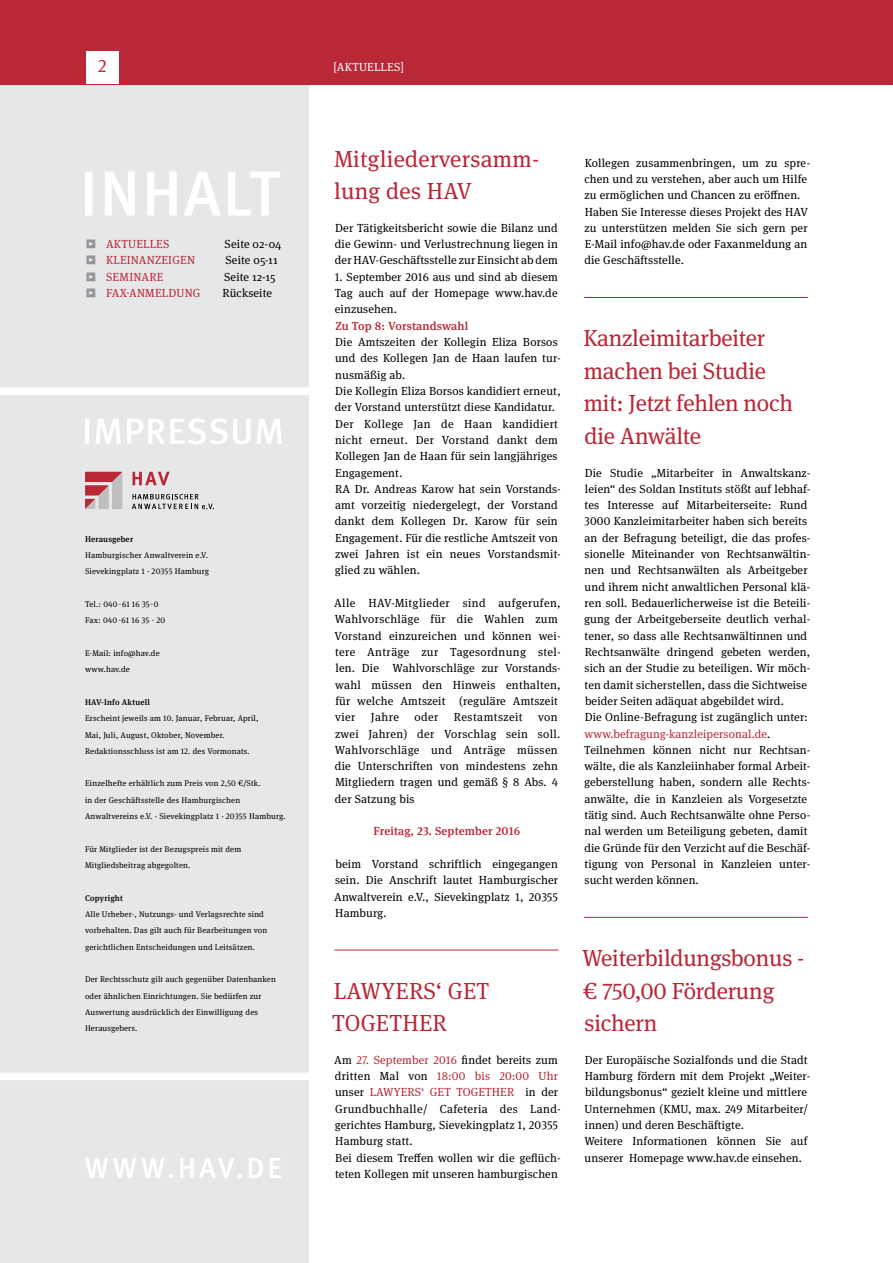
<style>
.page{position:relative;width:893px;height:1263px;background:#fff}
.page>*{position:absolute;margin:0;border:0;box-sizing:border-box;transform-origin:0 0}
.t1{font:23.25px/32.5px "Meta Serif Pro";letter-spacing:-.01em;color:#b82837}
.t2{font:23.25px/32.5px "Meta Serif Pro";letter-spacing:.01em;color:#b82837}
.t3{font:18px "Meta Serif Pro";color:#b82837}
.t4{font:11.7px/16.4px "Meta Serif Pro";letter-spacing:.01em;color:#000}
.t5{font:11.7px "Meta Serif Pro";letter-spacing:.02em;color:#b82837}
.t6{font:500 11.7px "Meta Serif Pro";letter-spacing:.01em;color:#b82837}
.t7{font:11.7px "Meta Serif Pro";letter-spacing:.04em;color:#000}
.t8{font:11.7px "Meta Serif Pro";letter-spacing:.02em;color:#fff}
.t9{font:8.25px/16.4px "Meta Serif Pro";letter-spacing:.02em;color:#000}
.t10{font:500 8.25px "Meta Serif Pro";letter-spacing:.02em;color:#000}
.s1{color:#939598}
.s2{color:#b82837}
</style>
<div class="page">
<div style="left:0;top:85px;width:309px;height:1178px;background:#e6e7e8"></div>
<div style="left:0;top:0;width:893px;height:84px;background:#b82837"></div>
<hr style="left:0;top:84px;width:893px;height:1px;background:#b82837">
<div style="left:0;top:387px;width:309px;height:8px;background:#fff"></div>
<div style="left:0;top:1072px;width:309px;height:8px;background:#fff"></div>
<div style="left:86px;top:51px;width:32px;height:33px;background:#fff"></div>
<svg style="left:85px;top:172px;width:196px;height:44px"></svg>
<svg style="left:85px;top:418px;width:197px;height:26px"></svg>
<svg style="left:132px;top:494px;width:82px;height:15px"></svg>
<svg style="left:133px;top:472px;width:37px;height:13px"></svg>
<svg style="left:85px;top:472px;width:37px;height:37px"></svg>
<svg style="left:85px;top:1158px;width:196px;height:20px"></svg>
<hr style="left:584px;top:297px;width:224px;height:1px;background:#b82837">
<hr style="left:584px;top:917px;width:224px;height:1px;background:#b82837">
<hr style="left:334px;top:949px;width:224px;height:1px;background:#b82837">
<h2 class="t3" style="left:98px;top:53px;width:10px">2</h2>
<p class="t5" style="left:86px;top:236px;width:85px"><span class="s1">•</span> AKTUELLES</p>
<p class="t4" style="left:225px;top:235px;width:58px">Seite 02-04</p>
<p class="t5" style="left:86px;top:252px;width:110px"><span class="s1">•</span> KLEINANZEIGEN</p>
<p class="t4" style="left:225px;top:252px;width:54px">Seite 05-11</p>
<p class="t5" style="left:86px;top:268px;width:79px"><span class="s1">•</span> SEMINARE</p>
<p class="t4" style="left:224px;top:268px;width:53px">Seite 12-15</p>
<p class="t5" style="left:86px;top:285px;width:116px"><span class="s1">•</span> FAX-ANMELDUNG</p>
<p class="t4" style="left:223px;top:284px;width:51px">Rückseite</p>
<p class="t10" style="left:85px;top:533px;width:50px">Herausgeber</p>
<p class="t9" style="left:85px;top:547px;width:126px">Hamburgischer Anwaltverein e.V.<br>Sievekingplatz 1 · 20355 Hamburg</p>
<p class="t9" style="left:85px;top:596px;width:82px">Tel.: 040 -61 16 35-0<br>Fax: 040 -61 16 35 - 20</p>
<p class="t9" style="left:85px;top:644px;width:76px">E-Mail: info@hav.de www.hav.de</p>
<p class="t10" style="left:85px;top:696px;width:66px">HAV-Info Aktuell</p>
<p class="t9" style="left:85px;top:710px;width:175px">Erscheint jeweils am 10. Januar, Februar, April,<br>Mai, Juli, August, Oktober, November.<br>Redaktionsschluss ist am 12. des Vormonats.</p>
<p class="t9" style="left:85px;top:775px;width:202px">Einzelhefte erhältlich zum Preis von 2,50 €/Stk.<br>in der Geschäftsstelle des Hamburgischen<br>Anwaltvereins e.V. · Sievekingplatz 1 · 20355 Hamburg.</p>
<p class="t9" style="left:85px;top:840px;width:158px">Für Mitglieder ist der Bezugspreis mit dem<br>Mitgliedsbeitrag abgegolten.</p>
<p class="t10" style="left:85px;top:891px;width:39px">Copyright</p>
<p class="t9" style="left:85px;top:905px;width:184px">Alle Urheber-, Nutzungs- und Verlagsrechte sind vorbehalten. Das gilt auch für Bearbeitungen von gerichtlichen Entscheidungen und Leitsätzen.</p>
<p class="t9" style="left:85px;top:971px;width:192px">Der Rechtsschutz gilt auch gegenüber Datenbanken oder ähnlichen Einrichtungen. Sie bedürfen zur Auswertung ausdrücklich der Einwilligung des Herausgebers.</p>
<p class="t8" style="left:334px;top:58px;width:72px">[AKTUELLES]</p>
<h1 class="t2" style="left:334px;top:141px;width:207px">Mitgliederversamm&shy;lung des HAV</h1>
<p class="t4" style="left:335px;top:219px;width:224px;text-align:justify">Der Tätigkeitsbericht sowie die Bilanz und die Gewinn- und Verlustrechnung liegen in der HAV-Geschäftsstelle zur Einsicht ab dem</p>
<p class="t4" style="left:335px;top:268px;width:225px;text-align:justify">1. September 2016 aus und sind ab diesem Tag auch auf der Homepage www.hav.de einzusehen.</p>
<p class="t6" style="left:335px;top:317px;width:134px">Zu Top 8: Vorstandswahl</p>
<p class="t4" style="left:335px;top:333px;width:228px">Die Amtszeiten der Kollegin Eliza Borsos und des Kollegen Jan de Haan laufen tur&shy;nusmäßig ab.<br>Die Kollegin Eliza Borsos kandidiert erneut, der Vorstand unterstützt diese Kandidatur.<br>Der Kollege Jan de Haan kandidiert nicht erneut. Der Vorstand dankt dem Kollegen Jan de Haan für sein langjähriges Engagement.<br>RA Dr. Andreas Karow hat sein Vorstands&shy;amt vorzeitig niedergelegt, der Vorstand dankt dem Kollegen Dr. Karow für sein Engagement. Für die restliche Amtszeit von zwei Jahren ist ein neues Vorstandsmit&shy;glied zu wählen.</p>
<p class="t4" style="left:334px;top:594px;width:228px">Alle HAV-Mitglieder sind aufgerufen, Wahlvorschläge für die Wahlen zum Vorstand einzureichen und können wei&shy;tere Anträge zur Tagesordnung stel&shy;len. Die Wahlvorschläge zur Vorstands&shy;wahl müssen den Hinweis enthalten, für welche Amtszeit (reguläre Amtszeit vier</p>
<p class="t4" style="left:371px;top:708px;width:30px">Jahre</p>
<p class="t4" style="left:414px;top:708px;width:26px">oder</p>
<p class="t7" style="left:454px;top:709px;width:70px">Restamtszeit</p>
<p class="t4" style="left:335px;top:708px;width:227px;text-indent:203px">von zwei Jahren) der Vorschlag sein soll.<br>Wahlvorschläge und Anträge müssen die Unterschriften von mindestens zehn<br>Mitgliedern tragen und gemäß § 8 Abs. 4 der Satzung bis</p>
<p class="t6" style="left:373px;top:822px;width:148px">Freitag, 23. September 2016</p>
<p class="t4" style="left:334px;top:855px;width:225px;text-align:justify">beim Vorstand schriftlich eingegangen sein. Die Anschrift lautet Hamburgischer Anwaltverein e.V., Sievekingplatz 1, 20355<br>Hamburg.</p>
<h1 class="t2" style="left:332px;top:973px;width:159px">LAWYERS‘ GET<br>TOGETHER</h1>
<p class="t4" style="left:334px;top:1051px;width:228px">Am <span class="s2">27. September 2016</span> findet bereits zum dritten Mal von <span class="s2">18:00 bis 20:00 Uhr </span>unser <span class="s2">LAWYERS‘ GET TOGETHER</span> in der Grundbuchhalle/ Cafeteria des Land&shy;gerichtes Hamburg, Sievekingplatz 1, 20355<br>Hamburg statt.<br>Bei diesem Treffen wollen wir die geflüch&shy;teten Kollegen mit unseren hamburgischen</p>
<p class="t4" style="left:584px;top:154px;width:228px">Kollegen zusammenbringen, um zu spre&shy;chen und zu verstehen, aber auch um Hilfe zu ermöglichen und Chancen zu eröffnen.<br>Haben Sie Interesse dieses Projekt des HAV zu unterstützen melden Sie sich gern per E-Mail info@hav.de oder Faxanmeldung an die Geschäftsstelle.</p>
<h1 class="t1" style="left:583px;top:320px;width:211px">Kanzleimitarbeiter machen bei Studie mit: Jetzt fehlen noch die Anwälte</h1>
<p class="t4" style="left:584px;top:464px;width:228px">Die Studie „Mitarbeiter in Anwaltskanz&shy;leien“ des Soldan Instituts stößt auf lebhaf&shy;tes Interesse auf Mitarbeiterseite: Rund 3000 Kanzleimitarbeiter haben sich bereits an der Befragung beteiligt, die das profes&shy;sionelle Miteinander von Rechtsanwältin&shy;nen und Rechtsanwälten als Arbeitgeber und ihrem nicht anwaltlichen Personal klä&shy;ren soll. Bedauerlicherweise ist die Beteili&shy;gung der Arbeitgeberseite deutlich verhal&shy;tener, so dass alle Rechtsanwältinnen und Rechtsanwälte dringend gebeten werden, sich an der Studie zu beteiligen. Wir möch&shy;ten damit sicherstellen, dass die Sichtweise beider Seiten adäquat abgebildet wird.<br>Die Online-Befragung ist zugänglich unter: <span class="s2">www.befragung-kanzleipersonal.de</span>.<br>Teilnehmen können nicht nur Rechtsan&shy;wälte, die als Kanzleiinhaber formal Arbeit&shy;geberstellung haben, sondern alle Rechts&shy;anwälte, die in Kanzleien als Vorgesetzte tätig sind. Auch Rechtsanwälte ohne Perso&shy;nal werden um Beteiligung gebeten, damit die Gründe für den Verzicht auf die Beschäf&shy;tigung von Personal in Kanzleien unter&shy;sucht werden können.</p>
<h1 class="t1" style="left:582px;top:940px;width:224px">Weiterbildungsbonus - € 750,00 Förderung sichern</h1>
<p class="t4" style="left:584px;top:1051px;width:228px">Der Europäische Sozialfonds und die Stadt Hamburg fördern mit dem Projekt „Weiter&shy;bildungsbonus“ gezielt kleine und mittlere Unternehmen (KMU, max. 249 Mitarbeiter/ innen) und deren Beschäftigte.<br>Weitere Informationen können Sie auf unserer Homepage www.hav.de einsehen.</p>
</div>
